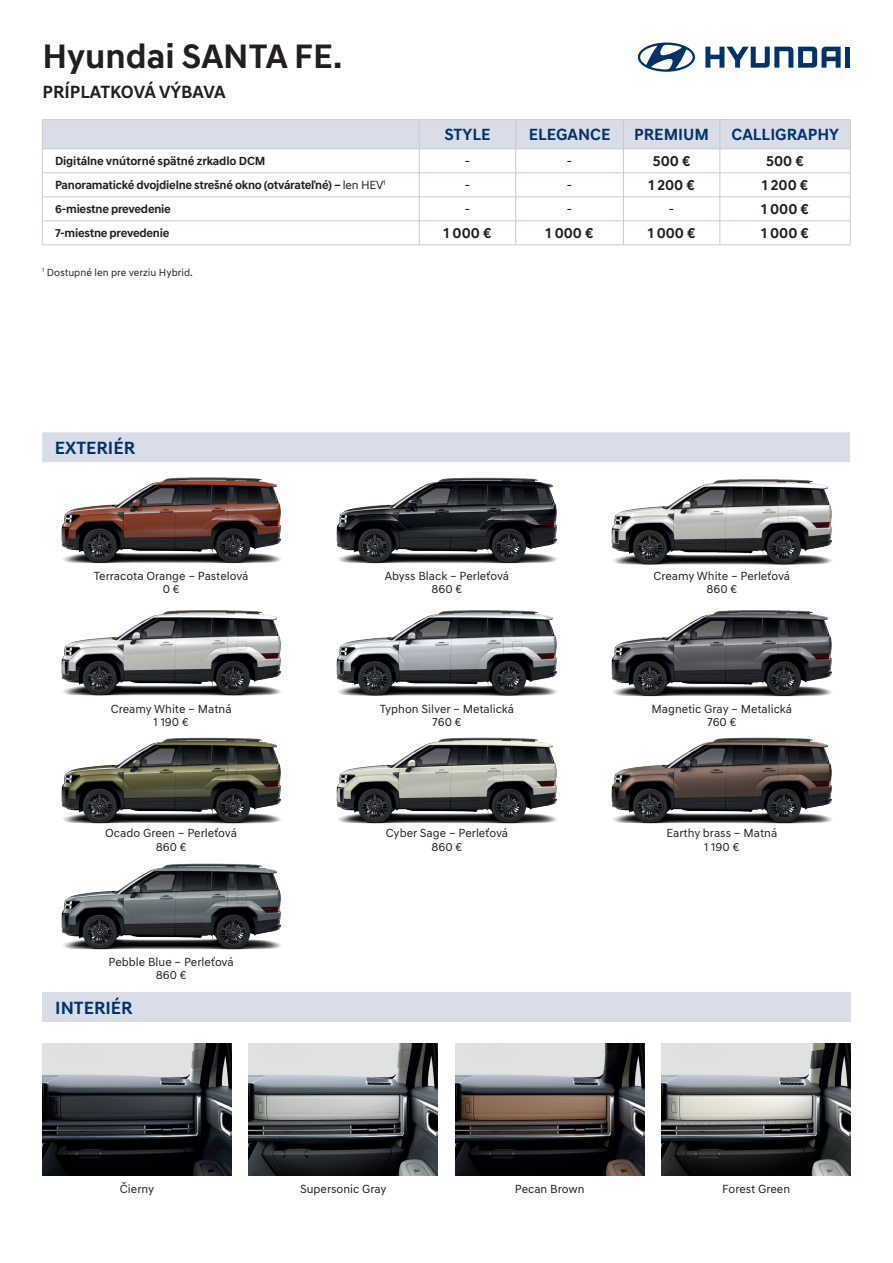
<style>
.page{position:relative;width:893px;height:1263px;background:#fff}
.page>*{position:absolute;margin:0;border:0;box-sizing:border-box;transform-origin:0 0}
.t1{font:700 34.5px "Hyundai Sans Text";color:#231f20}
.t2{font:700 18px "Hyundai Sans Text";color:#231f20}
.t3{font:700 18px "Hyundai Sans Text";color:#013368}
.t4{font:700 16.5px "Hyundai Sans Text";color:#013368}
.t5{font:700 15px "Hyundai Sans Text";color:#231f20}
.t6{font:15px "Hyundai Sans Text";color:#231f20}
.t7{font:12px/13.5px "Hyundai Sans Text";color:#231f20;text-align:center}
.t8{font:700 12px "Hyundai Sans Text";letter-spacing:-.02em;color:#231f20}
.t9{font:10.5px "Hyundai Sans Text";color:#231f20}
.s1{font-weight:400}
</style>
<div class="page">
<svg style="left:705px;top:47px;width:136px;height:21px"></svg>
<div style="left:845px;top:47px;width:5px;height:21px;background:#013368"></div>
<svg style="left:638px;top:43px;width:57px;height:29px"></svg>
<img style="left:662px;top:1043px;width:189px;height:133px">
<img style="left:455px;top:1043px;width:189px;height:133px">
<img style="left:249px;top:1043px;width:188px;height:133px">
<img style="left:43px;top:1043px;width:188px;height:133px">
<div style="left:43px;top:992px;width:807px;height:30px;background:#d9dde8"></div>
<img style="left:61px;top:477px;width:221px;height:87px">
<img style="left:336px;top:477px;width:221px;height:87px">
<img style="left:611px;top:479px;width:221px;height:86px">
<img style="left:61px;top:610px;width:221px;height:86px">
<img style="left:336px;top:610px;width:221px;height:86px">
<img style="left:611px;top:610px;width:221px;height:87px">
<img style="left:61px;top:737px;width:221px;height:87px">
<img style="left:336px;top:737px;width:222px;height:87px">
<img style="left:611px;top:737px;width:221px;height:87px">
<div style="left:42px;top:432px;width:808px;height:30px;background:#d9dde8"></div>
<img style="left:61px;top:863px;width:221px;height:87px">
<hr style="left:42px;top:119px;width:377px;height:1px;background:#cfc8c1">
<hr style="left:419px;top:119px;width:97px;height:1px;background:#cfc8c1">
<hr style="left:516px;top:119px;width:107px;height:1px;background:#cfc8c1">
<hr style="left:623px;top:119px;width:97px;height:1px;background:#cfc8c1">
<hr style="left:720px;top:119px;width:130px;height:1px;background:#cfc8c1">
<svg style="left:42px;top:120px;width:809px;height:125px"></svg>
<hr style="left:42px;top:245px;width:377px;height:1px;background:#cfc8c1">
<hr style="left:419px;top:245px;width:97px;height:1px;background:#cfc8c1">
<hr style="left:516px;top:245px;width:107px;height:1px;background:#cfc8c1">
<hr style="left:623px;top:245px;width:97px;height:1px;background:#cfc8c1">
<hr style="left:720px;top:245px;width:130px;height:1px;background:#cfc8c1">
<h1 class="t1" style="left:43px;top:35px;width:301px">Hyundai SANTA FE.</h1>
<h2 class="t2" style="left:43px;top:81px;width:185px">PRÍPLATKOVÁ VÝBAVA</h2>
<h3 class="t4" style="left:444px;top:125px;width:48px">STYLE</h3>
<h3 class="t4" style="left:529px;top:125px;width:83px">ELEGANCE</h3>
<h3 class="t4" style="left:634px;top:125px;width:76px">PREMIUM</h3>
<h3 class="t4" style="left:731px;top:125px;width:109px">CALLIGRAPHY</h3>
<p class="t8" style="left:55px;top:154px;width:212px">Digitálne vnútorné spätné zrkadlo DCM</p>
<p class="t6" style="left:464px;top:152px;width:8px">-</p>
<p class="t6" style="left:567px;top:152px;width:8px">-</p>
<p class="t5" style="left:653px;top:152px;width:39px">500 €</p>
<p class="t5" style="left:766px;top:152px;width:39px">500 €</p>
<p class="t8" style="left:55px;top:178px;width:332px">Panoramatické dvojdielne strešné okno (otvárateľné) – <span class="s1">len HEV</span><sup>1</sup></p>
<p class="t6" style="left:464px;top:176px;width:8px">-</p>
<p class="t6" style="left:567px;top:176px;width:8px">-</p>
<p class="t5" style="left:648px;top:176px;width:48px">1 200 €</p>
<p class="t5" style="left:762px;top:176px;width:48px">1 200 €</p>
<p class="t8" style="left:55px;top:202px;width:117px">6-miestne prevedenie</p>
<p class="t6" style="left:464px;top:200px;width:8px">-</p>
<p class="t6" style="left:567px;top:200px;width:8px">-</p>
<p class="t6" style="left:669px;top:200px;width:8px">-</p>
<p class="t5" style="left:761px;top:200px;width:49px">1 000 €</p>
<p class="t8" style="left:55px;top:226px;width:116px">7-miestne prevedenie</p>
<p class="t5" style="left:444px;top:224px;width:49px">1 000 €</p>
<p class="t5" style="left:546px;top:224px;width:49px">1 000 €</p>
<p class="t5" style="left:648px;top:224px;width:49px">1 000 €</p>
<p class="t5" style="left:761px;top:224px;width:49px">1 000 €</p>
<p class="t9" style="left:42px;top:266px;width:152px"><sup>1</sup> Dostupné len pre verziu Hybrid.</p>
<h2 class="t3" style="left:55px;top:437px;width:82px">EXTERIÉR</h2>
<p class="t7" style="left:94px;top:569px;width:156px">Terracota Orange ‒ Pastelová<br>0 €</p>
<p class="t7" style="left:385px;top:569px;width:126px">Abyss Black ‒ Perleťová<br>860 €</p>
<p class="t7" style="left:653px;top:569px;width:138px">Creamy White ‒ Perleťová<br>860 €</p>
<p class="t7" style="left:111px;top:702px;width:122px">Creamy White ‒ Matná<br>1 190 €</p>
<p class="t7" style="left:380px;top:702px;width:136px">Typhon Silver ‒ Metalická<br>760 €</p>
<p class="t7" style="left:651px;top:702px;width:142px">Magnetic Gray ‒ Metalická<br>760 €</p>
<p class="t7" style="left:105px;top:826px;width:133px">Ocado Green ‒ Perleťová<br>860 €</p>
<p class="t7" style="left:386px;top:826px;width:124px">Cyber Sage ‒ Perleťová<br>860 €</p>
<p class="t7" style="left:666px;top:826px;width:112px">Earthy brass ‒ Matná<br>1 190 €</p>
<p class="t7" style="left:109px;top:955px;width:127px">Pebble Blue ‒ Perleťová<br>860 €</p>
<h2 class="t3" style="left:55px;top:996px;width:79px">INTERIÉR</h2>
<p class="t7" style="left:120px;top:1182px;width:36px">Čierny</p>
<p class="t7" style="left:300px;top:1182px;width:88px">Supersonic Gray</p>
<p class="t7" style="left:515px;top:1182px;width:71px">Pecan Brown</p>
<p class="t7" style="left:722px;top:1182px;width:69px">Forest Green</p>
</div>
